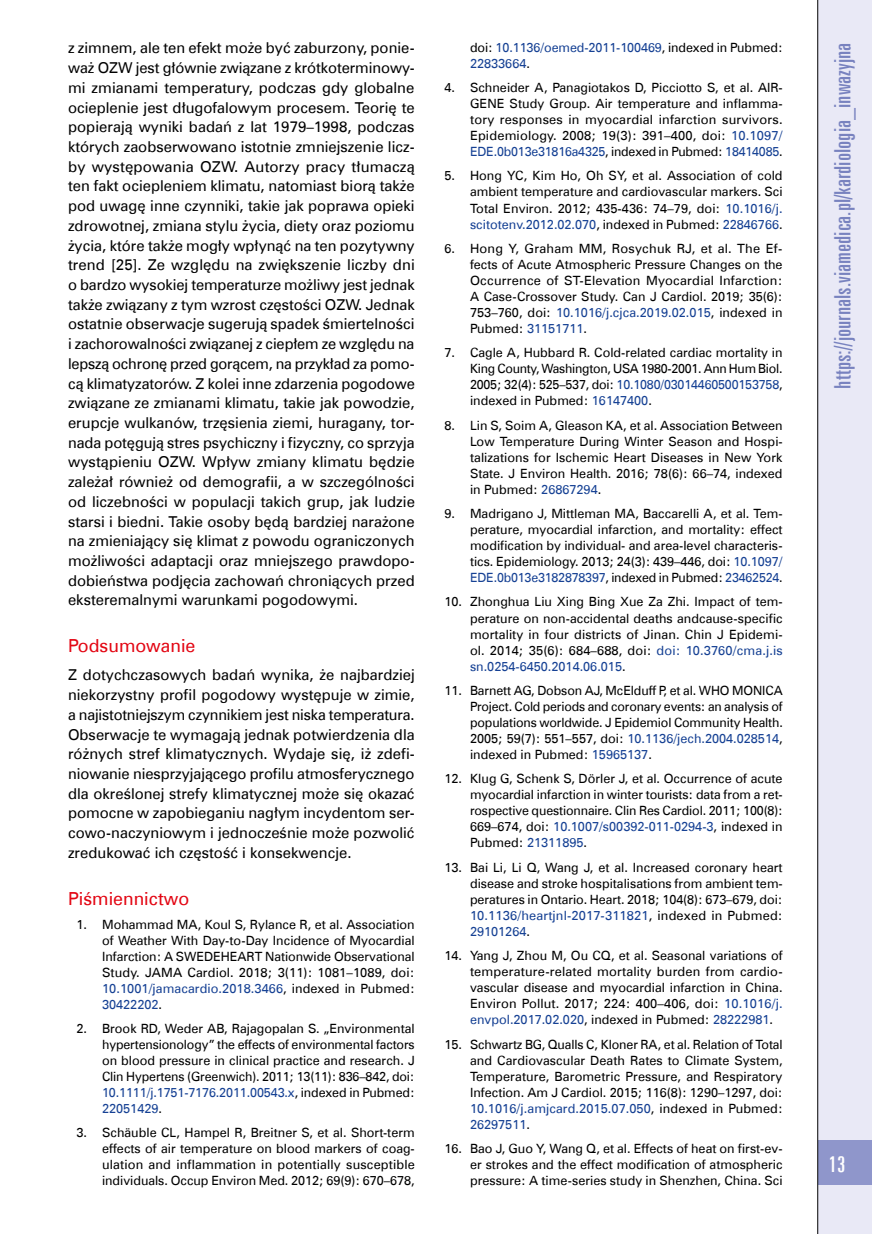
<style>
.page{position:relative;width:872px;height:1234px;background:#fff}
.page>*{position:absolute;margin:0;border:0;box-sizing:border-box;transform-origin:0 0}
.t1{font:22.5px "Zurich X Cn EU";color:#7882bf;scale:1.07 1}
.t2{font:22.5px "Zurich X Cn EU";color:#fff;scale:1.07 1}
.t3{font:18px "Zurich EU";color:#e30613}
.t4{font:15px/19.6px "Zurich EU";color:#000;text-align:justify}
.t5{font:12.75px/16px "Zurich EU";color:#000;text-align:justify}
.t6{font:12.75px/16px "Zurich EU";letter-spacing:-.005em;color:#164194}
.s1{color:#164194}
.s2{color:#000}
</style>
<div class="page">
<div style="left:817px;top:0;width:55px;height:1233px;background:#e9e9f6"></div>
<div style="left:817px;top:1140px;width:55px;height:44px;background:#8f96cb"></div>
<hr style="left:817px;top:0;width:1px;height:1233px;background:#000">
<p class="t4" style="left:68px;top:38px;width:348px">z zimnem, ale ten efekt może być zaburzony, ponie&shy;waż OZW jest głównie związane z krótkoterminowy&shy;mi zmianami temperatury, podczas gdy globalne ocieplenie jest długofalowym procesem. Teorię te popierają wyniki badań z lat 1979–1998, podczas których zaobserwowano istotnie zmniejszenie licz&shy;by występowania OZW. Autorzy pracy tłumaczą ten fakt ociepleniem klimatu, natomiast biorą także pod uwagę inne czynniki, takie jak poprawa opieki zdrowotnej, zmiana stylu życia, diety oraz poziomu życia, które także mogły wpłynąć na ten pozytywny trend [25]. Ze względu na zwiększenie liczby dni o bardzo wysokiej temperaturze możliwy jest jednak także związany z tym wzrost częstości OZW. Jednak ostatnie obserwacje sugerują spadek śmiertelności i zachorowalności związanej z ciepłem ze względu na lepszą ochronę przed gorącem, na przykład za pomo&shy;cą klimatyzatorów. Z kolei inne zdarzenia pogodowe związane ze zmianami klimatu, takie jak powodzie, erupcje wulkanów, trzęsienia ziemi, huragany, tor&shy;nada potęgują stres psychiczny i fizyczny, co sprzyja wystąpieniu OZW. Wpływ zmiany klimatu będzie zależał również od demografii, a w szczególności od liczebności w populacji takich grup, jak ludzie starsi i biedni. Takie osoby będą bardziej narażone na zmieniający się klimat z powodu ograniczonych możliwości adaptacji oraz mniejszego prawdopo&shy;dobieństwa podjęcia zachowań chroniących przed eksteremalnymi warunkami pogodowymi.</p>
<h2 class="t3" style="left:68px;top:634px;width:129px">Podsumowanie</h2>
<p class="t4" style="left:68px;top:665px;width:348px">Z dotychczasowych badań wynika, że najbardziej niekorzystny profil pogodowy występuje w zimie, a najistotniejszym czynnikiem jest niska temperatura.<br>Obserwacje te wymagają jednak potwierdzenia dla różnych stref klimatycznych. Wydaje się, iż zdefi&shy;niowanie niesprzyjającego profilu atmosferycznego dla określonej strefy klimatycznej może się okazać pomocne w zapobieganiu nagłym incydentom ser&shy;cowo-naczyniowym i jednocześnie może pozwolić zredukować ich częstość i konsekwencje.</p>
<h2 class="t3" style="left:68px;top:887px;width:123px">Piśmiennictwo</h2>
<p class="t5" style="left:102px;top:916px;width:314px;text-indent:-26px">1. Mohammad MA, Koul S, Rylance R, et al. Association of Weather With Day-to-Day Incidence of Myocardial Infarction: A SWEDEHEART Nationwide Observational Study. JAMA Cardiol. 2018; 3(11): 1081–1089, doi:<br><span class="s1">10.1001/jamacardio.2018.3466</span>, indexed in Pubmed:<br><span class="s1">30422202</span>.</p>
<p class="t5" style="left:102px;top:1020px;width:314px;text-indent:-26px">2. Brook RD, Weder AB, Rajagopalan S. „Environmental hypertensionology” the effects of environmental factors on blood pressure in clinical practice and research. J Clin Hypertens (Greenwich). 2011; 13(11): 836–842, doi:<br><span class="s1">10.1111/j.1751-7176.2011.00543.x</span>, indexed in Pubmed:<br><span class="s1">22051429</span>.</p>
<p class="t5" style="left:102px;top:1124px;width:314px;text-indent:-26px">3. Schäuble CL, Hampel R, Breitner S, et al. Short-term effects of air temperature on blood markers of coag&shy;ulation and inflammation in potentially susceptible individuals. Occup Environ Med. 2012; 69(9): 670–678,</p>
<p class="t6" style="left:470px;top:39px;width:314px"><span class="s2">doi:</span> 10.1136/oemed-2011-100469<span class="s2">, indexed in Pubmed:<br></span>22833664<span class="s2">.</span></p>
<p class="t5" style="left:470px;top:79px;width:314px;text-indent:-26px">4. Schneider A, Panagiotakos D, Picciotto S, et al. AIR-GENE Study Group. Air temperature and inflamma&shy;tory responses in myocardial infarction survivors.<br>Epidemiology. 2008; 19(3): 391–400, doi: <span class="s1">10.1097/ EDE.0b013e31816a4325</span>, indexed in Pubmed: <span class="s1">18414085</span>.</p>
<p class="t5" style="left:470px;top:168px;width:314px;text-indent:-26px">5. Hong YC, Kim Ho, Oh SY, et al. Association of cold ambient temperature and cardiovascular markers. Sci Total Environ. 2012; 435-436: 74–79, doi: <span class="s1">10.1016/j. scitotenv.2012.02.070</span>, indexed in Pubmed: <span class="s1">22846766</span>.</p>
<p class="t5" style="left:470px;top:240px;width:314px;text-indent:-26px">6. Hong Y, Graham MM, Rosychuk RJ, et al. The Ef&shy;fects of Acute Atmospheric Pressure Changes on the Occurrence of ST-Elevation Myocardial Infarction:<br>A Case-Crossover Study. Can J Cardiol. 2019; 35(6):<br>753–760, doi: <span class="s1">10.1016/j.cjca.2019.02.015</span>, indexed in Pubmed: <span class="s1">31151711</span>.</p>
<p class="t5" style="left:470px;top:344px;width:314px;text-indent:-26px">7. Cagle A, Hubbard R. Cold-related cardiac mortality in King County, Washington, USA 1980-2001. Ann Hum Biol.<br>2005; 32(4): 525–537, doi: <span class="s1">10.1080/03014460500153758</span>, indexed in Pubmed: <span class="s1">16147400</span>.</p>
<p class="t5" style="left:470px;top:417px;width:314px;text-indent:-26px">8. Lin S, Soim A, Gleason KA, et al. Association Between Low Temperature During Winter Season and Hospi&shy;talizations for Ischemic Heart Diseases in New York State. J Environ Health. 2016; 78(6): 66–74, indexed in Pubmed: <span class="s1">26867294</span>.</p>
<p class="t5" style="left:470px;top:505px;width:314px;text-indent:-26px">9. Madrigano J, Mittleman MA, Baccarelli A, et al. Tem&shy;perature, myocardial infarction, and mortality: effect modification by individual- and area-level characteris&shy;tics. Epidemiology. 2013; 24(3): 439–446, doi: <span class="s1">10.1097/ EDE.0b013e3182878397</span>, indexed in Pubmed: <span class="s1">23462524</span>.</p>
<p class="t5" style="left:470px;top:593px;width:314px;text-indent:-26px">10. Zhonghua Liu Xing Bing Xue Za Zhi. Impact of tem&shy;perature on non-accidental deaths andcause-specific mortality in four districts of Jinan. Chin J Epidemi&shy;ol. 2014; 35(6): 684–688, doi: <span class="s1">doi: 10.3760/cma.j.is sn.0254-6450.2014.06.015</span>.</p>
<p class="t5" style="left:470px;top:682px;width:314px;text-indent:-26px">11. Barnett AG, Dobson AJ, McElduff P, et al. WHO MONICA Project. Cold periods and coronary events: an analysis of populations worldwide. J Epidemiol Community Health.<br>2005; 59(7): 551–557, doi: <span class="s1">10.1136/jech.2004.028514</span>, indexed in Pubmed: <span class="s1">15965137</span>.</p>
<p class="t5" style="left:470px;top:770px;width:314px;text-indent:-26px">12. Klug G, Schenk S, Dörler J, et al. Occurrence of acute myocardial infarction in winter tourists: data from a ret&shy;rospective questionnaire. Clin Res Cardiol. 2011; 100(8):<br>669–674, doi: <span class="s1">10.1007/s00392-011-0294-3</span>, indexed in Pubmed: <span class="s1">21311895</span>.</p>
<p class="t5" style="left:470px;top:858px;width:314px;text-indent:-26px">13. Bai Li, Li Q, Wang J, et al. Increased coronary heart disease and stroke hospitalisations from ambient tem&shy;peratures in Ontario. Heart. 2018; 104(8): 673–679, doi:<br><span class="s1">10.1136/heartjnl-2017-311821</span>, indexed in Pubmed:<br><span class="s1">29101264</span>.</p>
<p class="t5" style="left:470px;top:947px;width:314px;text-indent:-26px">14. Yang J, Zhou M, Ou CQ, et al. Seasonal variations of temperature-related mortality burden from cardio&shy;vascular disease and myocardial infarction in China.<br>Environ Pollut. 2017; 224: 400–406, doi: <span class="s1">10.1016/j. envpol.2017.02.020</span>, indexed in Pubmed: <span class="s1">28222981</span>.</p>
<p class="t5" style="left:470px;top:1035px;width:314px;text-indent:-26px">15. Schwartz BG, Qualls C, Kloner RA, et al. Relation of Total and Cardiovascular Death Rates to Climate System, Temperature, Barometric Pressure, and Respiratory Infection. Am J Cardiol. 2015; 116(8): 1290–1297, doi:<br><span class="s1">10.1016/j.amjcard.2015.07.050</span>, indexed in Pubmed:<br><span class="s1">26297511</span>.</p>
<p class="t5" style="left:470px;top:1139px;width:314px;text-indent:-26px">16. Bao J, Guo Y, Wang Q, et al. Effects of heat on first-ev&shy;er strokes and the effect modification of atmospheric pressure: A time-series study in Shenzhen, China. Sci</p>
<h1 class="t1" style="left:829px;top:388px;width:325px;rotate:-90deg">https://journals.viamedica.pl/kardiologia_inwazyjna</h1>
<h1 class="t2" style="left:828px;top:1150px;width:17px">13</h1>
</div>
